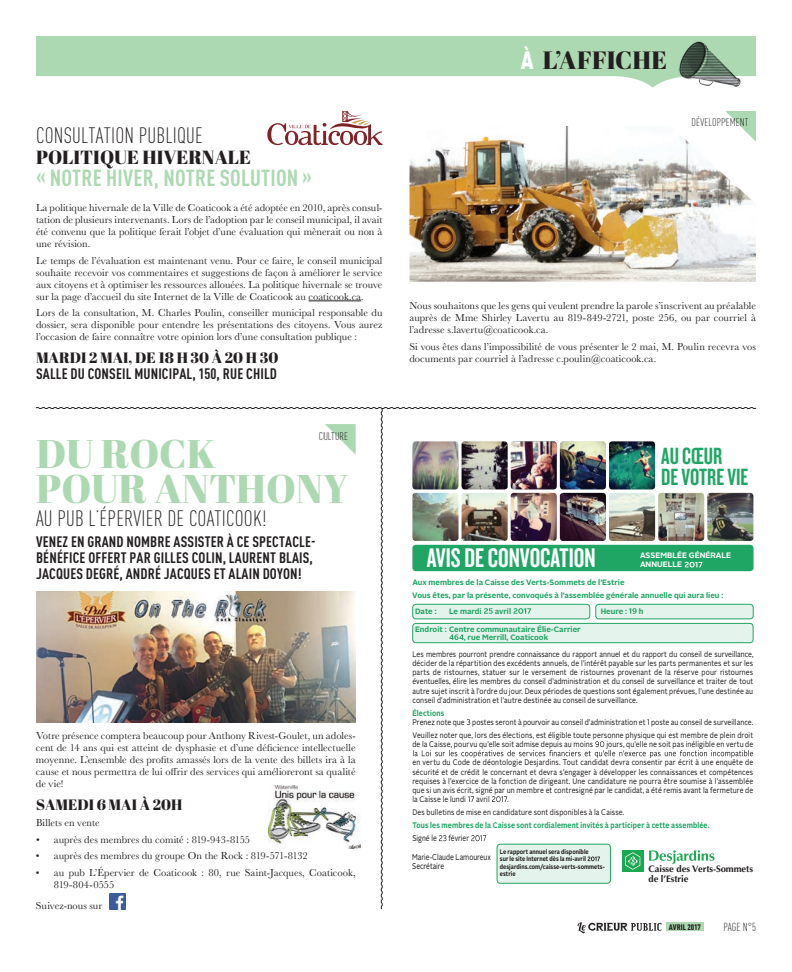
<style>
.page{position:relative;width:792px;height:972px;background:#fff}
.page>*{position:absolute;margin:0;border:0;box-sizing:border-box;transform-origin:0 0}
.t1{font:40px/35px "Abril Fatface";color:#add9b2}
.t2{font:28px "Knockout HTF48 Featherweight";color:#fff}
.t3{font:25px "Abril Fatface";color:#231f20}
.t4{font:24.4px/20.6px "Knockout HTF48 Featherweight";color:#20a664}
.t5{font:700 condensed 23px "DINOT";letter-spacing:.01em;color:#add9b2}
.t6{font:300 condensed 22px "DINOT";letter-spacing:.01em;color:#231f20}
.t7{font:19px "Abril Fatface";color:#231f20}
.t8{font:700 condensed 15px/16px "DINOT";letter-spacing:.01em;color:#231f20}
.t9{font:15px "Abril Fatface";color:#231f20}
.t10{font:300 condensed 11.5px "DINOT";color:#231f20}
.t11{font:300 condensed 11px "DINOT";letter-spacing:.01em;color:#231f20}
.t12{font:10.5px/12px "Baskerville";letter-spacing:.005em;color:#231f20;text-align:justify}
.t13{font:700 9.4px/10.3px "Optima";letter-spacing:-.005em;color:#211d1e}
.t14{font:8.4px/9.2px "Alright Sans";color:#211d1e;scale:.8 1}
.t15{font:8.1px/9.2px "Alright Sans";letter-spacing:.015em;color:#211d1e;text-align:justify;scale:.85 1}
.t16{font:700 8.1px "Alright Sans";letter-spacing:.02em;color:#20a664;scale:.85 1}
.t17{font:900 condensed 8px "DINOT";color:#231f20}
.t18{font:700 7.8px/13.3px "Alright Sans";color:#20a664}
.t19{font:700 7.8px/9.1px "Alright Sans";color:#fff}
.t20{font:700 6.5px/7.5px "Alright Sans";letter-spacing:.005em;color:#211d1e;scale:.85 1}
.s1{font-family:"DINOT";font-weight:900;font-stretch:condensed;color:#fff}
</style>
<div class="page">
<svg style="left:36px;top:36px;width:720px;height:52px;fill:#add9b2"></svg>
<img style="left:679px;top:41px;width:62px;height:47px">
<svg style="left:578px;top:922px;width:84px;height:11px"></svg>
<div style="left:666px;top:922px;width:38px;height:9px;background:#add9b2"></div>
<svg style="left:725px;top:111px;width:31px;height:15px"></svg>
<hr style="left:309px;top:301px;width:52px;height:1px;background:#231f20">
<img style="left:410px;top:126px;width:346px;height:156px">
<img style="left:35px;top:407px;width:722px;height:503px">
<svg style="left:267px;top:111px;width:116px;height:34px"></svg>
<img style="left:269px;top:785px;width:92px;height:64px">
<h3 class="t6" style="left:36px;top:123px;width:168px">CONSULTATION PUBLIQUE</h3>
<h3 class="t7" style="left:36px;top:144px;width:217px">POLITIQUE HIVERNALE</h3>
<h3 class="t5" style="left:36px;top:164px;width:278px">« NOTRE HIVER, NOTRE SOLUTION »</h3>
<p class="t12" style="left:36px;top:202px;width:348px">La politique hivernale de la Ville de Coaticook a été adoptée en 2010, après consul&shy;tation de plusieurs intervenants. Lors de l’adoption par le conseil municipal, il avait été convenu que la politique ferait l’objet d’une évaluation qui mènerait ou non à une révision.</p>
<p class="t12" style="left:36px;top:255px;width:348px">Le temps de l’évaluation est maintenant venu. Pour ce faire, le conseil municipal souhaite recevoir vos commentaires et suggestions de façon à améliorer le service aux citoyens et à optimiser les ressources allouées. La politique hivernale se trouve sur la page d’accueil du site Internet de la Ville de Coaticook au coaticook.ca.</p>
<p class="t12" style="left:36px;top:307px;width:348px">Lors de la consultation, M. Charles Poulin, conseiller municipal responsable du dossier, sera disponible pour entendre les présentations des citoyens. Vous aurez l’occasion de faire connaître votre opinion lors d’une consultation publique :</p>
<h3 class="t9" style="left:36px;top:347px;width:244px">MARDI 2 MAI, DE 18 H 30 À 20 H 30</h3>
<h3 class="t8" style="left:36px;top:365px;width:242px">SALLE DU CONSEIL MUNICIPAL, 150, RUE CHILD</h3>
<p class="t11" style="left:319px;top:429px;width:31px">CULTURE</p>
<h1 class="t1" style="left:36px;top:436px;width:314px">DU ROCK<br>POUR ANTHONY</h1>
<h3 class="t6" style="left:36px;top:506px;width:232px">AU PUB L’ÉPERVIER DE COATICOOK!</h3>
<h3 class="t8" style="left:36px;top:533px;width:281px">VENEZ EN GRAND NOMBRE ASSISTER À CE SPECTACLE-<br>BÉNÉFICE OFFERT PAR GILLES COLIN, LAURENT BLAIS,<br>JACQUES DEGRÉ, ANDRÉ JACQUES ET ALAIN DOYON!</h3>
<p class="t12" style="left:36px;top:730px;width:321px">Votre présence comptera beaucoup pour Anthony Rivest-Goulet, un adoles&shy;cent de 14 ans qui est atteint de dysphasie et d’une déficience intellectuelle moyenne. L’ensemble des profits amassés lors de la vente des billets ira à la cause et nous permettra de lui offrir des services qui amélioreront sa qualité de vie!</p>
<h3 class="t9" style="left:36px;top:794px;width:148px">SAMEDI 6 MAI À 20H</h3>
<p class="t12" style="left:36px;top:817px;width:65px">Billets en vente</p>
<p class="t12" style="left:36px;top:834px;width:216px">• auprès des membres du comité : 819-943-8155</p>
<p class="t12" style="left:36px;top:850px;width:273px">• auprès des membres du groupe On the Rock : 819-571-8132</p>
<p class="t12" style="left:54px;top:867px;width:303px;text-indent:-18px">• au pub L’Épervier de Coaticook : 80, rue Saint-Jacques, Coaticook,<br>819-804-0555</p>
<p class="t12" style="left:36px;top:900px;width:68px">Suivez-nous sur</p>
<h3 class="t3" style="left:521px;top:43px;width:148px"><span class="s1">À</span> L’AFFICHE</h3>
<p class="t11" style="left:691px;top:116px;width:59px">DÉVELOPPEMENT</p>
<p class="t12" style="left:410px;top:300px;width:348px">Nous souhaitons que les gens qui veulent prendre la parole s’inscrivent au préalable auprès de Mme Shirley Lavertu au 819-849-2721, poste 256, ou par courriel à l’adresse s.lavertu@coaticook.ca.</p>
<p class="t12" style="left:410px;top:340px;width:348px">Si vous êtes dans l’impossibilité de vous présenter le 2 mai, M. Poulin recevra vos documents par courriel à l’adresse c.poulin@coaticook.ca.</p>
<h3 class="t4" style="left:661px;top:446px;width:89px">AU CŒUR<br>DE VOTRE VIE</h3>
<h2 class="t2" style="left:427px;top:543px;width:170px">AVIS DE CONVOCATION</h2>
<p class="t19" style="left:640px;top:551px;width:93px">ASSEMBLÉE GÉNÉRALE<br>ANNUELLE</p>
<p class="t18" style="left:412px;top:576px;width:313px">Aux membres de la Caisse des Verts-Sommets de l’Estrie<br>Vous êtes, par la présente, convoqués à l’assemblée générale annuelle qui aura lieu :</p>
<p class="t18" style="left:415px;top:604px;width:23px">Date :</p>
<p class="t18" style="left:449px;top:604px;width:34px">Le mardi</p>
<p class="t18" style="left:495px;top:604px;width:18px">avril</p>
<p class="t18" style="left:601px;top:604px;width:28px">Heure :</p>
<p class="t18" style="left:639px;top:604px;width:6px">h</p>
<p class="t18" style="left:464px;top:626px;width:118px;line-height:7.8px;text-indent:-49px">Endroit : Centre communautaire Élie-Carrier , rue Merrill, Coaticook</p>
<p class="t15" style="left:412px;top:650px;width:403px">Les membres pourront prendre connaissance du rapport annuel et du rapport du conseil de surveillance, décider de la répartition des excédents annuels, de l’intérêt payable sur les parts permanentes et sur les parts de ristournes, statuer sur le versement de ristournes provenant de la réserve pour ristournes éventuelles, élire les membres du conseil d’administration et du conseil de surveillance et traiter de tout autre sujet inscrit à l’ordre du jour. Deux périodes de questions sont également prévues, l’une destinée au conseil d’administration et l’autre destinée au conseil de surveillance.</p>
<p class="t16" style="left:412px;top:707px;width:39px">Élections</p>
<p class="t15" style="left:412px;top:716px;width:403px;line-height:13px">Prenez note que postes seront à pourvoir au conseil d’administration et poste au conseil de surveillance.<br>Veuillez noter que, lors des élections, est éligible toute personne physique qui est membre de plein droit</p>
<p class="t15" style="left:412px;top:740px;width:214px">de la Caisse, pourvu qu’elle soit admise depuis au moins</p>
<p class="t15" style="left:606px;top:740px;width:174px">jours, qu’elle ne soit pas inéligible en vertu de</p>
<p class="t15" style="left:412px;top:758px;width:403px">en vertu du Code de déontologie Desjardins. Tout candidat devra consentir par écrit à une enquête de sécurité et de crédit le concernant et devra s’engager à développer les connaissances et compétences requises à l’exercice de la fonction de dirigeant. Une candidature ne pourra être soumise à l’assemblée que si un avis écrit, signé par un membre et contresigné par le candidat, a été remis avant la fermeture de la Caisse le lundi avril</p>
<p class="t15" style="left:412px;top:793px;width:251px;line-height:13px;text-indent:95px">.<br>Des bulletins de mise en candidature sont disponibles à la Caisse.</p>
<p class="t16" style="left:412px;top:820px;width:351px">Tous les membres de la Caisse sont cordialement invités à participer à cette assemblée.</p>
<p class="t14" style="left:412px;top:834px;width:32px">Signé le</p>
<p class="t14" style="left:449px;top:834px;width:27px">février</p>
<p class="t20" style="left:500px;top:848px;width:125px">Le rapport annuel sera disponible<br>sur le site Internet dès la mi-avril desjardins.com/caisse-verts-sommets&shy;estrie</p>
<p class="t14" style="left:412px;top:852px;width:100px">Marie-Claude Lamoureux<br>Secrétaire</p>
<p class="t13" style="left:649px;top:864px;width:106px">Caisse des Verts-Sommets de l’Estrie</p>
<p class="t17" style="left:669px;top:922px;width:34px">AVRIL 2017</p>
<p class="t10" style="left:724px;top:921px;width:5px">PAGE</p>
<p class="t10" style="left:743px;top:921px;width:15px">N°5</p>
</div>
